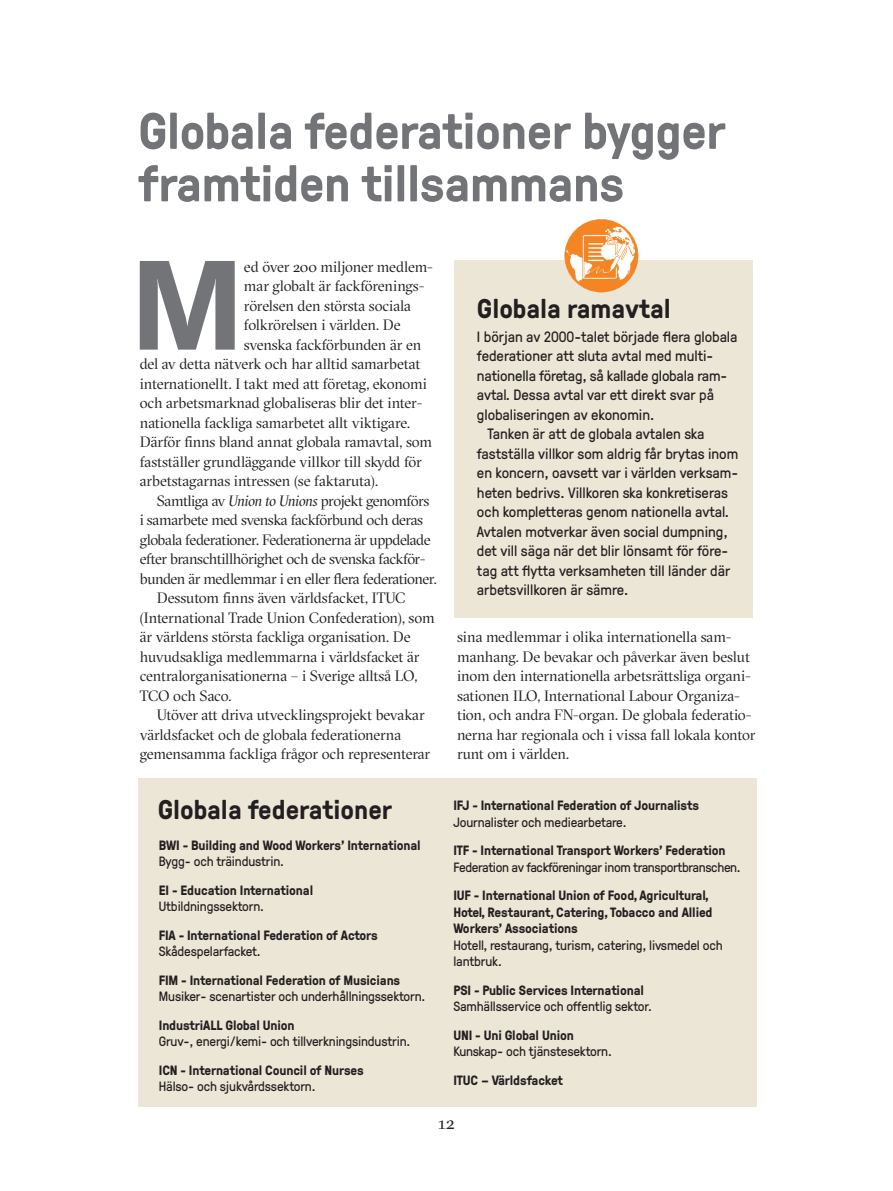
<style>
.page{position:relative;width:893px;height:1191px;background:#fff}
.page>*{position:absolute;margin:0;border:0;box-sizing:border-box;transform-origin:0 0}
.t1{font:700 124.8px "GT America";color:#727477}
.t2{font:700 51px/52.5px "GT Pressura";letter-spacing:-.01em;color:#727477}
.t3{font:700 27px "GT Pressura";color:#231f20}
.t4{font:18px "GT Sectra Fine";color:#231f20}
.t5{font:15px/19.5px "GT Sectra Fine";letter-spacing:-.01em;color:#231f20}
.t6{font:15px "GT Pressura";color:#231f20}
.t7{font:15px "GT Sectra Fine";letter-spacing:-.035em;color:#231f20}
.t8{font:15px "GT Sectra Fine";letter-spacing:-.03em;color:#231f20}
.t9{font:700 13.5px/16.5px "GT Pressura";letter-spacing:-.01em;color:#231f20}
.t10{font:13.5px/16.5px "GT Pressura";letter-spacing:-.01em;color:#231f20}
.s1{font-style:italic}
</style>
<div class="page">
<div style="left:454px;top:260px;width:299px;height:357px;background:#ece6d6"></div>
<div style="left:138px;top:778px;width:618px;height:329px;background:#ece6d6"></div>
<svg style="left:564px;top:219px;width:74px;height:73px"></svg>
<h2 class="t2" style="left:138px;top:103px;width:589px">Globala federationer bygger framtiden tillsammans</h2>
<h1 class="t1" style="left:131px;top:227px;width:115px">M</h1>
<p class="t5" style="left:244px;top:256px;width:191px">ed över 200 miljoner medlem-</p>
<p class="t5" style="left:244px;top:276px;width:182px">mar globalt är fackförenings-</p>
<p class="t5" style="left:244px;top:295px;width:169px">rörelsen den största sociala</p>
<p class="t5" style="left:244px;top:315px;width:158px">folkrörelsen i världen. De</p>
<p class="t5" style="left:244px;top:334px;width:179px">svenska fackförbunden är en</p>
<p class="t5" style="left:140px;top:354px;width:282px">del av detta nätverk och har alltid samarbetat</p>
<p class="t5" style="left:140px;top:373px;width:289px">internationellt. I takt med att företag, ekonomi</p>
<p class="t5" style="left:140px;top:393px;width:284px">och arbetsmarknad globaliseras blir det inter-</p>
<p class="t5" style="left:140px;top:412px;width:272px">nationella fackliga samarbetet allt viktigare.</p>
<p class="t5" style="left:140px;top:432px;width:294px">Därför finns bland annat globala ramavtal, som</p>
<p class="t5" style="left:140px;top:451px;width:283px">fastställer grundläggande villkor till skydd för</p>
<p class="t5" style="left:140px;top:471px;width:240px">arbetstagarnas intressen (se faktaruta).</p>
<p class="t7" style="left:157px;top:491px;width:274px">Samtliga av <span class="s1">Union to Unions</span> projekt genomförs</p>
<p class="t8" style="left:140px;top:511px;width:285px">i samarbete med svenska fackförbund och deras</p>
<p class="t7" style="left:140px;top:530px;width:292px">globala federationer. Federationerna är uppdelade</p>
<p class="t8" style="left:140px;top:550px;width:287px">efter branschtillhörighet och de svenska fackför-</p>
<p class="t7" style="left:140px;top:569px;width:298px">bunden är medlemmar i en eller flera federationer.</p>
<p class="t5" style="left:157px;top:588px;width:250px">Dessutom finns även världsfacket, ITUC</p>
<p class="t5" style="left:140px;top:607px;width:296px">(International Trade Union Confederation), som</p>
<p class="t5" style="left:140px;top:627px;width:272px">är världens största fackliga organisation. De</p>
<p class="t5" style="left:140px;top:646px;width:281px">huvudsakliga medlemmarna i världsfacket är</p>
<p class="t5" style="left:140px;top:666px;width:279px">centralorganisationerna – i Sverige alltså LO,</p>
<p class="t5" style="left:140px;top:685px;width:93px">TCO och Saco.</p>
<p class="t5" style="left:157px;top:705px;width:269px">Utöver att driva utvecklingsprojekt bevakar</p>
<p class="t5" style="left:140px;top:724px;width:263px">världsfacket och de globala federationerna</p>
<p class="t5" style="left:140px;top:744px;width:292px">gemensamma fackliga frågor och representerar</p>
<h3 class="t3" style="left:158px;top:790px;width:236px">Globala federationer</h3>
<p class="t9" style="left:159px;top:836px;width:263px">BWI - Building and Wood Workers’ International</p>
<p class="t10" style="left:159px;top:852px;width:127px">Bygg- och träindustrin.</p>
<p class="t9" style="left:159px;top:881px;width:156px">EI - Education International</p>
<p class="t10" style="left:159px;top:897px;width:107px">Utbildningssektorn.</p>
<p class="t9" style="left:159px;top:926px;width:221px">FIA - International Federation of Actors</p>
<p class="t10" style="left:159px;top:942px;width:103px">Skådespelarfacket.</p>
<p class="t9" style="left:159px;top:971px;width:243px">FIM - International Federation of Musicians</p>
<p class="t10" style="left:159px;top:987px;width:268px">Musiker- scenartister och underhållningssektorn.</p>
<p class="t9" style="left:159px;top:1016px;width:137px">IndustriALL Global Union</p>
<p class="t10" style="left:159px;top:1032px;width:253px">Gruv-, energi/kemi- och tillverkningsindustrin.</p>
<p class="t9" style="left:159px;top:1061px;width:206px">ICN - International Council of Nurses</p>
<p class="t10" style="left:159px;top:1077px;width:158px">Hälso- och sjukvårdssektorn.</p>
<h3 class="t3" style="left:477px;top:289px;width:195px">Globala ramavtal</h3>
<p class="t6" style="left:477px;top:325px;width:262px">I början av 2000-talet började flera globala</p>
<p class="t6" style="left:477px;top:345px;width:236px">federationer att sluta avtal med multi-</p>
<p class="t6" style="left:477px;top:364px;width:250px">nationella företag, så kallade globala ram-</p>
<p class="t6" style="left:477px;top:384px;width:239px">avtal. Dessa avtal var ett direkt svar på</p>
<p class="t6" style="left:477px;top:403px;width:179px">globaliseringen av ekonomin.</p>
<p class="t6" style="left:487px;top:423px;width:218px">Tanken är att de globala avtalen ska</p>
<p class="t6" style="left:477px;top:442px;width:263px">fastställa villkor som aldrig får brytas inom</p>
<p class="t6" style="left:477px;top:462px;width:263px">en koncern, oavsett var i världen verksam-</p>
<p class="t6" style="left:477px;top:481px;width:252px">heten bedrivs. Villkoren ska konkretiseras</p>
<p class="t6" style="left:477px;top:501px;width:254px">och kompletteras genom nationella avtal.</p>
<p class="t6" style="left:477px;top:520px;width:252px">Avtalen motverkar även social dumpning,</p>
<p class="t6" style="left:477px;top:540px;width:253px">det vill säga när det blir lönsamt för före-</p>
<p class="t6" style="left:477px;top:559px;width:255px">tag att flytta verksamheten till länder där</p>
<p class="t6" style="left:477px;top:579px;width:153px">arbetsvillkoren är sämre.</p>
<p class="t5" style="left:457px;top:627px;width:300px">sina medlemmar i olika internationella sam&shy;manhang. De bevakar och påverkar även beslut inom den internationella arbetsrättsliga organi&shy;sationen ILO, International Labour Organiza&shy;tion, och andra FN-organ. De globala federatio&shy;nerna har regionala och i vissa fall lokala kontor runt om i världen.</p>
<p class="t9" style="left:453px;top:796px;width:247px">IFJ - International Federation of Journalists</p>
<p class="t10" style="left:453px;top:813px;width:175px">Journalister och mediearbetare.</p>
<p class="t9" style="left:453px;top:841px;width:274px">ITF - International Transport Workers’ Federation</p>
<p class="t10" style="left:453px;top:858px;width:289px">Federation av fackföreningar inom transportbranschen.</p>
<p class="t9" style="left:453px;top:886px;width:261px">IUF - International Union of Food, Agricultural,<br>Hotel, Restaurant, Catering, Tobacco and Allied<br>Workers’ Associations</p>
<p class="t10" style="left:453px;top:936px;width:271px">Hotell, restaurang, turism, catering, livsmedel och lantbruk.</p>
<p class="t9" style="left:453px;top:981px;width:192px">PSI - Public Services International</p>
<p class="t10" style="left:453px;top:997px;width:200px">Samhällsservice och offentlig sektor.</p>
<p class="t9" style="left:453px;top:1026px;width:122px">UNI - Uni Global Union</p>
<p class="t10" style="left:453px;top:1042px;width:160px">Kunskap- och tjänstesektorn.</p>
<p class="t9" style="left:453px;top:1071px;width:111px">ITUC – Världsfacket</p>
<p class="t4" style="left:438px;top:1111px;width:18px">12</p>
</div>
